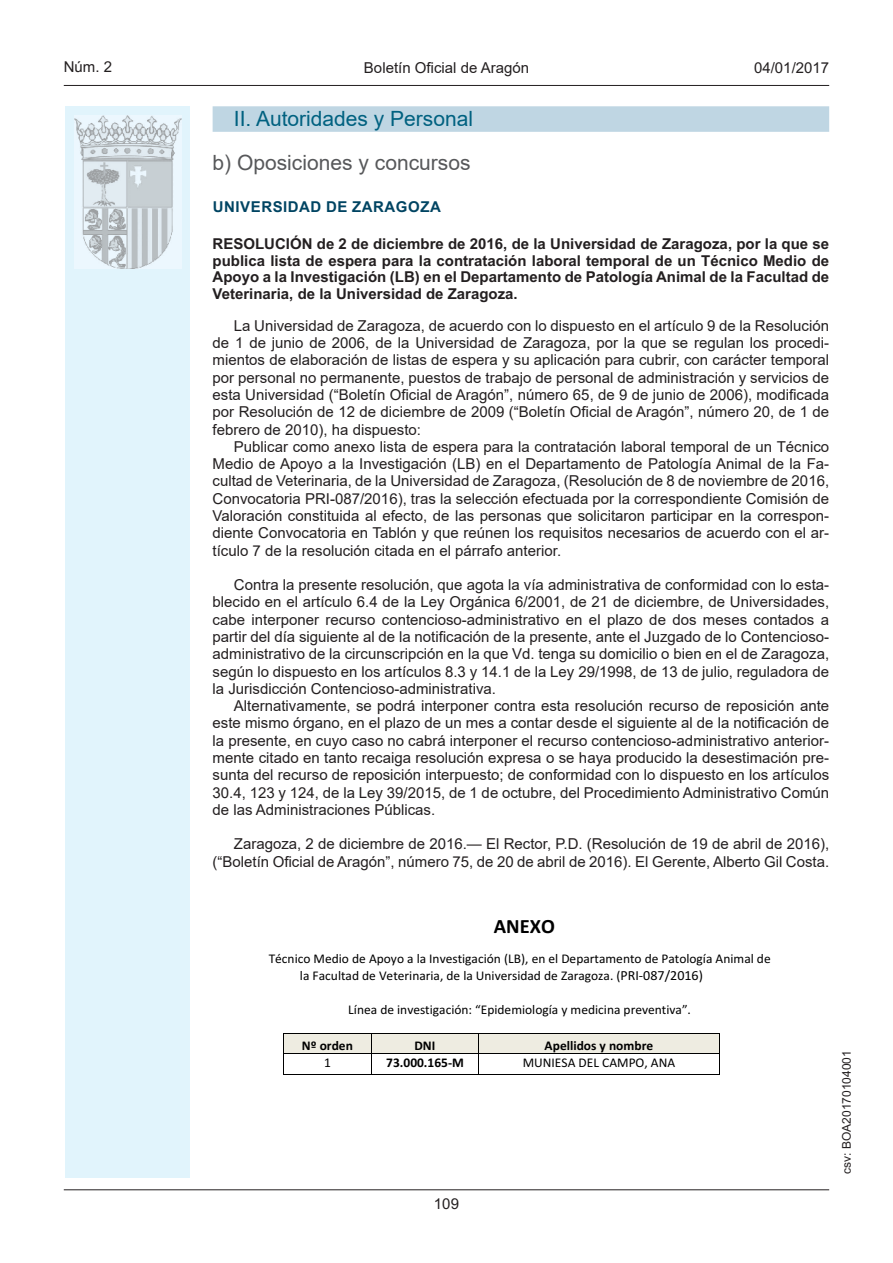
<style>
.page{position:relative;width:893px;height:1263px;background:#fff}
.page>*{position:absolute;margin:0;border:0;box-sizing:border-box;transform-origin:0 0}
.Titulo_sec{font:21px "Arial";color:#006180}
.Sub_Seccion{font:21px "Arial";color:#57585a}
.t1{font:20.4px "Calibri Bold 2";color:#000}
.inicio_de_parrafo{font:15px/17.2px "Arial";color:#231f20;text-align:justify}
.Titulo_text{font:700 15px/16.5px "Arial";color:#231f20;text-align:justify}
.estilo_head-c{font:15px "Arial";color:#231f20}
.emisor_text{font:700 15px "Arial";letter-spacing:.035em;color:#004462}
.estilo_head-d{font:15px "Arial MT2";color:#231f20}
.estilo_head-i{font:15px "Arial MT2";color:#231f20}
.numero_pagina{font:15px "Arial MT2";color:#231f20}
.t2{font:13.35px/17px "Calibri 2";color:#000}
.t3{font:13.35px "Calibri Bold 2";color:#000}
.estilo_head-i-2{font:12px "Arial MT2";color:#231f20}
.s1{font-size:13.95px}
.s2{font-family:"Calibri";font-size:13.95px}
.s3{font-family:"Calibri";font-weight:700}
</style>
<div class="page">
<div style="left:65px;top:106px;width:125px;height:1072px;background:#e1f4fc"></div>
<img style="left:75px;top:115px;width:106px;height:153px">
<hr style="left:64px;top:85px;width:765px;height:1px;background:#231f20">
<hr style="left:64px;top:1189px;width:765px;height:1px;background:#231f20">
<div style="left:213px;top:106px;width:616px;height:26px;background:#bfd6e3"></div>
<div style="left:284px;top:1033px;width:87px;height:20px;background:#eeece1"></div>
<div style="left:372px;top:1033px;width:106px;height:20px;background:#eeece1"></div>
<div style="left:479px;top:1033px;width:240px;height:20px;background:#eeece1"></div>
<hr style="left:283px;top:1033px;width:437px;height:1px;background:#000">
<hr style="left:283px;top:1053px;width:437px;height:1px;background:#000">
<svg style="left:283px;top:1034px;width:1px;height:40px"></svg>
<hr style="left:283px;top:1074px;width:88px;height:1px;background:#000">
<svg style="left:371px;top:1034px;width:1px;height:41px"></svg>
<hr style="left:372px;top:1074px;width:106px;height:1px;background:#000">
<svg style="left:478px;top:1034px;width:1px;height:41px"></svg>
<hr style="left:479px;top:1074px;width:240px;height:1px;background:#000">
<svg style="left:719px;top:1034px;width:1px;height:41px"></svg>
<p class="estilo_head-i" style="left:64px;top:57px;width:50px">Núm. 2</p>
<p class="estilo_head-c" style="left:364px;top:57px;width:167px">Boletín Oficial de Aragón</p>
<p class="estilo_head-d" style="left:754px;top:57px;width:77px">04/01/2017</p>
<p class="Titulo_sec" style="left:234px;top:104px;width:241px">II. Autoridades y Personal</p>
<p class="Sub_Seccion" style="left:213px;top:148px;width:259px">b) Oposiciones y concursos</p>
<p class="emisor_text" style="left:213px;top:196px;width:229px">UNIVERSIDAD DE ZARAGOZA</p>
<p class="Titulo_text" style="left:213px;top:236px;width:618px">RESOLUCIÓN de 2 de diciembre de 2016, de la Universidad de Zaragoza, por la que se publica lista de espera para la contratación laboral temporal de un Técnico Medio de Apoyo a la Investigación (LB) en el Departamento de Patología Animal de la Facultad de Veterinaria, de la Universidad de Zaragoza.</p>
<p class="inicio_de_parrafo" style="left:213px;top:317px;width:618px;text-indent:21px">La Universidad de Zaragoza, de acuerdo con lo dispuesto en el artículo 9 de la Resolución de 1 de junio de 2006, de la Universidad de Zaragoza, por la que se regulan los procedi&shy;mientos de elaboración de listas de espera y su aplicación para cubrir, con carácter temporal por personal no permanente, puestos de trabajo de personal de administración y servicios de esta Universidad (“Boletín Oficial de Aragón”, número 65, de 9 de junio de 2006), modificada por Resolución de 12 de diciembre de 2009 (“Boletín Oficial de Aragón”, número 20, de 1 de febrero de 2010), ha dispuesto:</p>
<p class="inicio_de_parrafo" style="left:213px;top:438px;width:618px;text-indent:21px">Publicar como anexo lista de espera para la contratación laboral temporal de un Técnico Medio de Apoyo a la Investigación (LB) en el Departamento de Patología Animal de la Fa&shy;cultad de Veterinaria, de la Universidad de Zaragoza, (Resolución de 8 de noviembre de 2016, Convocatoria PRI-087/2016), tras la selección efectuada por la correspondiente Comisión de Valoración constituida al efecto, de las personas que solicitaron participar en la correspon&shy;diente Convocatoria en Tablón y que reúnen los requisitos necesarios de acuerdo con el ar&shy;tículo 7 de la resolución citada en el párrafo anterior.</p>
<p class="inicio_de_parrafo" style="left:213px;top:576px;width:618px;text-indent:21px">Contra la presente resolución, que agota la vía administrativa de conformidad con lo esta&shy;blecido en el artículo 6.4 de la Ley Orgánica 6/2001, de 21 de diciembre, de Universidades, cabe interponer recurso contencioso-administrativo en el plazo de dos meses contados a partir del día siguiente al de la notificación de la presente, ante el Juzgado de lo Contencioso&shy;administrativo de la circunscripción en la que Vd. tenga su domicilio o bien en el de Zaragoza, según lo dispuesto en los artículos 8.3 y 14.1 de la Ley 29/1998, de 13 de julio, reguladora de la Jurisdicción Contencioso-administrativa.</p>
<p class="inicio_de_parrafo" style="left:213px;top:697px;width:618px;text-indent:21px">Alternativamente, se podrá interponer contra esta resolución recurso de reposición ante este mismo órgano, en el plazo de un mes a contar desde el siguiente al de la notificación de la presente, en cuyo caso no cabrá interponer el recurso contencioso-administrativo anterior&shy;mente citado en tanto recaiga resolución expresa o se haya producido la desestimación pre&shy;sunta del recurso de reposición interpuesto; de conformidad con lo dispuesto en los artículos 30.4, 123 y 124, de la Ley 39/2015, de 1 de octubre, del Procedimiento Administrativo Común de las Administraciones Públicas.</p>
<p class="inicio_de_parrafo" style="left:213px;top:835px;width:618px;text-align:right">Zaragoza, 2 de diciembre de 2016.— El Rector, P.D. (Resolución de 19 de abril de 2016), (“Boletín Oficial de Aragón”, número 75, de 20 de abril de 2016). El Gerente, Alberto Gil Costa.</p>
<h2 class="t1" style="left:494px;top:913px;width:63px">ANEXO</h2>
<p class="t2" style="left:300px;top:950px;width:472px;text-indent:-31px">Técnico Medio de Apoyo a la Investigación (LB), en el Departamento de Patología Animal de la Facultad de Veterinaria, de la Universidad de Zaragoza. (<span class="s1">PRI</span><span class="s2">‐</span><span class="s1">087/2016)</span></p>
<p class="t2" style="left:348px;top:1001px;width:344px">Línea de investigación: “Epidemiología y medicina preventiva”.</p>
<p class="t3" style="left:302px;top:1037px;width:52px">Nº orden</p>
<p class="t3" style="left:414px;top:1037px;width:22px">DNI</p>
<p class="t3" style="left:545px;top:1037px;width:110px">Apellidos y nombre</p>
<p class="t2" style="left:324px;top:1054px;width:8px">1</p>
<p class="t3" style="left:386px;top:1054px;width:79px">73.000.165<span class="s3">‐</span>M</p>
<p class="t2" style="left:523px;top:1054px;width:154px">MUNIESA DEL CAMPO, ANA</p>
<p class="numero_pagina" style="left:434px;top:1193px;width:27px">109</p>
<p class="estilo_head-i-2" style="left:838px;top:1174px;width:125px;rotate:-90deg">csv: BOA20170104001</p>
</div>
